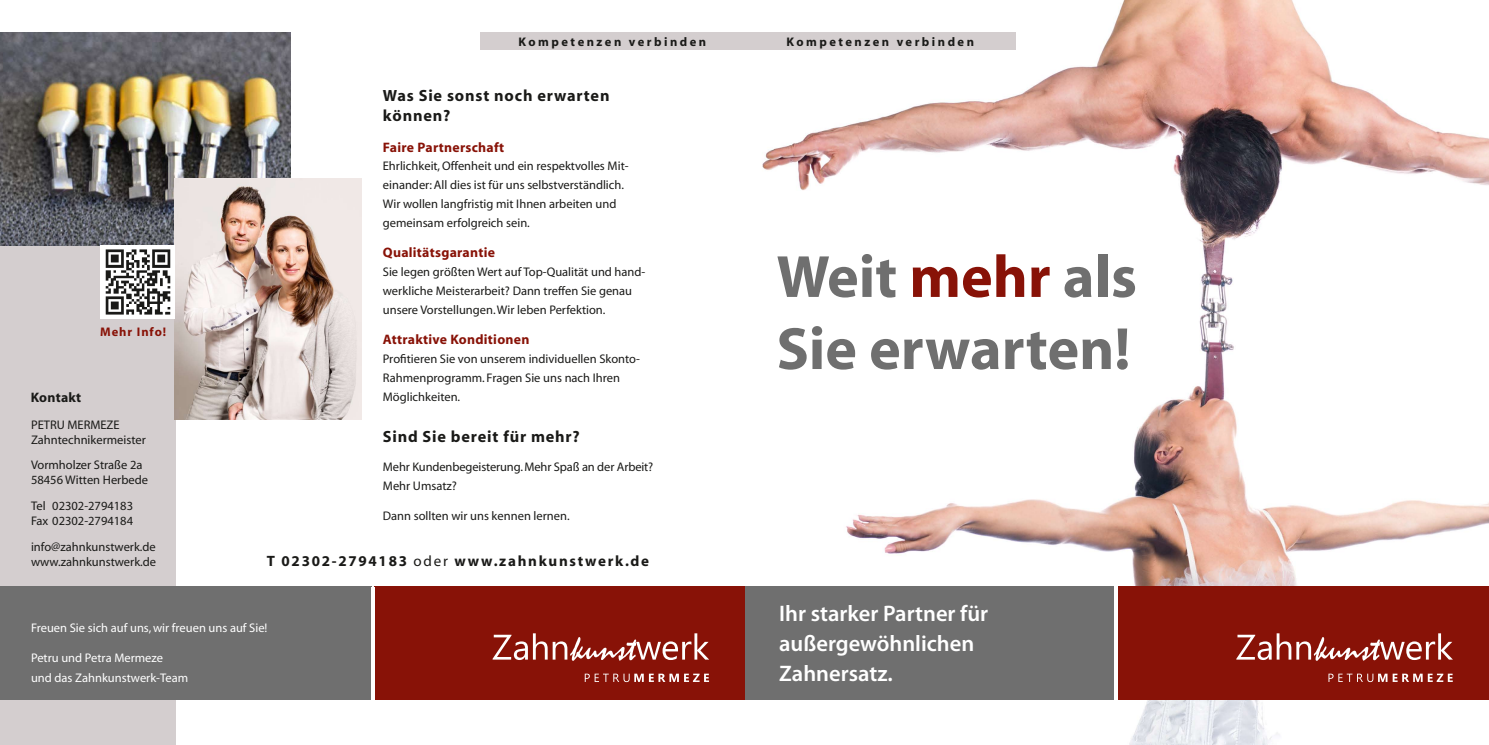
<style>
.page{position:relative;width:1489px;height:745px;background:#fff}
.page>*{position:absolute;margin:0;border:0;box-sizing:border-box;transform-origin:0 0}
.t1{font:700 60px/72px "Myriad";color:#6f6f6f}
.t2{font:600 22.5px/30px "Myriad Pro";color:#fff}
.t3{font:700 16.25px/20px "Myriad";letter-spacing:.05em;color:#1a1a18}
.t4{font:700 15px "Myriad Pro";letter-spacing:.115em;color:#1a1a18}
.t5{font:700 13.75px "Myriad";letter-spacing:.02em;color:#881207}
.t6{font:700 13.75px "Myriad";letter-spacing:.02em;color:#1a1a18}
.t7{font:12.5px/18.8px "Myriad";color:#1a1a18}
.t8{font:12.5px/20px "Myriad";color:#fff}
.t9{font:700 12.5px "Myriad";letter-spacing:.2em;color:#1a1a18}
.t10{font:700 12.5px "Myriad Pro";letter-spacing:.075em;color:#881207}
.t11{font:10px "Myriad";color:#fff}
.s1{font-weight:400}
.s2{color:#881207}
</style>
<div class="page">
<img style="left:744px;top:0;width:744px;height:744px">
<div style="left:744px;top:586px;width:370px;height:113px;background:#6f6f6f"></div>
<div style="left:1118px;top:586px;width:370px;height:113px;background:#881207"></div>
<svg style="left:1236px;top:633px;width:216px;height:27px"></svg>
<svg style="left:1328px;top:673px;width:124px;height:8px"></svg>
<hr style="left:1114px;top:586px;width:4px;height:113px;background:#fff">
<div style="left:744px;top:32px;width:271px;height:18px;background:#d4cecf"></div>
<div style="left:0;top:194px;width:175px;height:550px;background:#d4cecf"></div>
<img style="left:0;top:33px;width:290px;height:212px">
<div style="left:0;top:586px;width:371px;height:113px;background:#6f6f6f"></div>
<div style="left:374px;top:586px;width:370px;height:113px;background:#881207"></div>
<svg style="left:492px;top:633px;width:217px;height:27px"></svg>
<svg style="left:584px;top:673px;width:59px;height:8px"></svg>
<svg style="left:649px;top:673px;width:60px;height:8px"></svg>
<img style="left:175px;top:178px;width:186px;height:241px">
<div style="left:101px;top:245px;width:74px;height:74px;background:#fff"></div>
<img style="left:105px;top:249px;width:66px;height:66px">
<div style="left:480px;top:32px;width:264px;height:18px;background:#d4cecf"></div>
<p class="t10" style="left:100px;top:324px;width:68px">Mehr Info!</p>
<p class="t6" style="left:31px;top:390px;width:52px">Kontakt</p>
<p class="t7" style="left:31px;top:417px;width:116px;line-height:15px">PETRU MERMEZE<br>Zahntechnikermeister</p>
<p class="t7" style="left:31px;top:458px;width:119px;line-height:15px">Vormholzer Straße 2a<br>58456 Witten Herbede</p>
<p class="t7" style="left:31px;top:498px;width:104px;line-height:15px">Tel 02302-2794183<br>Fax 02302-2794184</p>
<p class="t7" style="left:31px;top:539px;width:127px;line-height:15px">info@zahnkunstwerk.de www.zahnkunstwerk.de</p>
<p class="t9" style="left:518px;top:35px;width:189px">Kompetenzen verbinden</p>
<h3 class="t3" style="left:383px;top:86px;width:228px">Was Sie sonst noch erwarten können?</h3>
<p class="t5" style="left:383px;top:140px;width:123px">Faire Partnerschaft</p>
<p class="t7" style="left:383px;top:157px;width:247px">Ehrlichkeit, Offenheit und ein respektvolles Mit&shy;einander: All dies ist für uns selbstverständlich.<br>Wir wollen langfristig mit Ihnen arbeiten und gemeinsam erfolgreich sein.</p>
<p class="t5" style="left:383px;top:245px;width:114px">Qualitätsgarantie</p>
<p class="t7" style="left:383px;top:263px;width:264px">Sie legen größten Wert auf Top-Qualität und hand&shy;werkliche Meisterarbeit? Dann treffen Sie genau unsere Vorstellungen. Wir leben Perfektion.</p>
<p class="t5" style="left:383px;top:332px;width:148px">Attraktive Konditionen</p>
<p class="t7" style="left:383px;top:350px;width:258px">Profitieren Sie von unserem individuellen Skonto-<br>Rahmenprogramm. Fragen Sie uns nach Ihren<br>Möglichkeiten.</p>
<h3 class="t3" style="left:383px;top:427px;width:198px">Sind Sie bereit für mehr?</h3>
<p class="t7" style="left:383px;top:458px;width:272px">Mehr Kundenbegeisterung. Mehr Spaß an der Arbeit?<br>Mehr Umsatz?</p>
<p class="t7" style="left:383px;top:506px;width:188px">Dann sollten wir uns kennen lernen.</p>
<p class="t4" style="left:267px;top:551px;width:384px">T 02302-2794183 <span class="s1">oder</span> www.zahnkunstwerk.de</p>
<p class="t8" style="left:31px;top:617px;width:238px">Freuen Sie sich auf uns, wir freuen uns auf Sie!</p>
<p class="t8" style="left:31px;top:648px;width:159px">Petru und Petra Mermeze<br>und das Zahnkunstwerk-Team</p>
<p class="t11" style="left:177px;top:628px;width:110px">Neue Zähne so individuell</p>
<p class="t9" style="left:786px;top:35px;width:189px">Kompetenzen verbinden</p>
<h1 class="t1" style="left:776px;top:243px;width:362px">Weit <span class="s2">mehr</span> als<br>Sie erwarten!</h1>
<h2 class="t2" style="left:779px;top:597px;width:211px">Ihr starker Partner für außergewöhnlichen<br>Zahnersatz.</h2>
</div>
